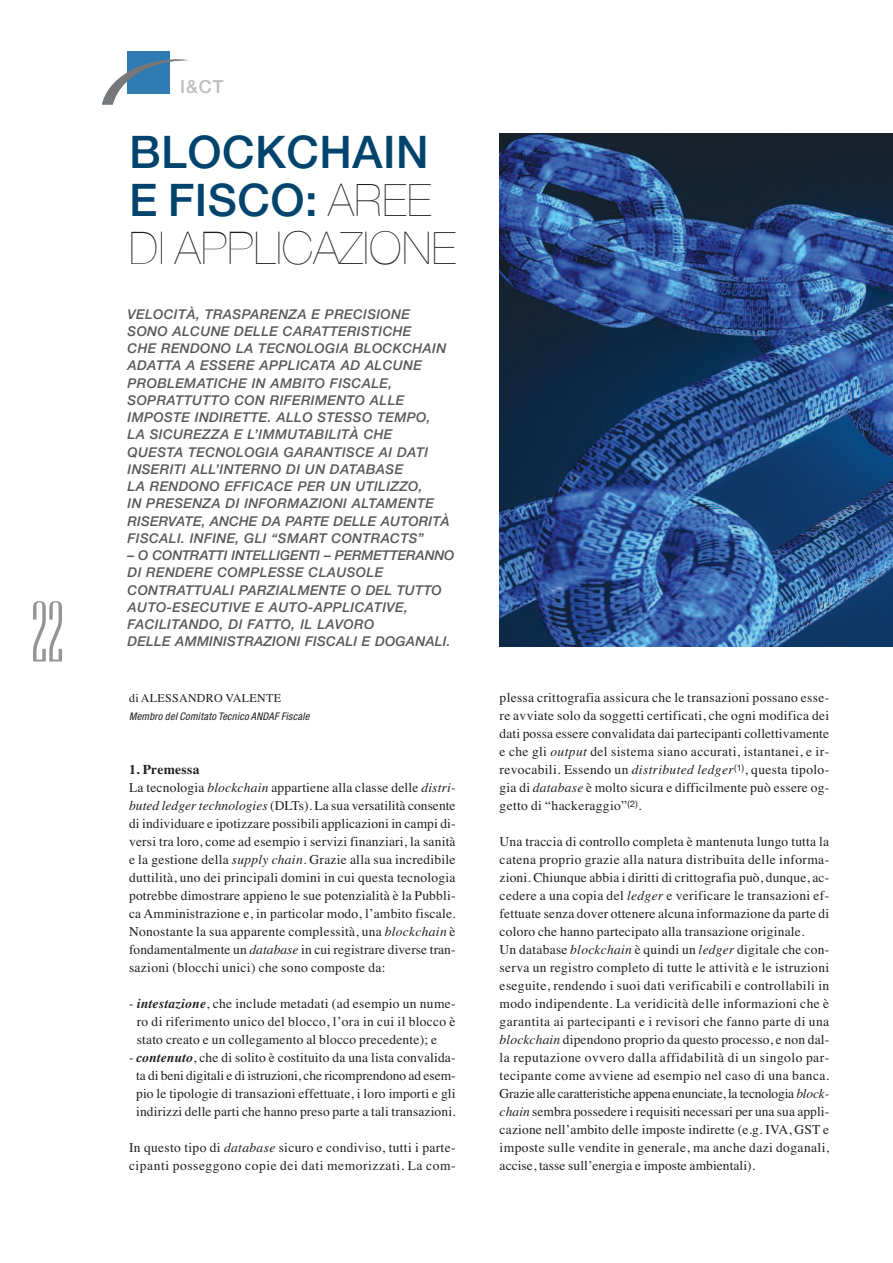
<style>
.page{position:relative;width:893px;height:1263px;background:#fff}
.page>*{position:absolute;margin:0;border:0;box-sizing:border-box;transform-origin:0 0}
.t1{font:90px "Iris Let Plain";color:#939598}
.t2{font:200 45px/48px "Helvetica Neue";letter-spacing:.01em;color:#231f20}
.t3{font:500 18px "Helvetica Neue";color:#bcbdc0}
.t4{font:13.5px/18px "Times";letter-spacing:.015em;color:#231f20}
.t5{font:italic 500 13.5px/17.2px "Helvetica Neue";letter-spacing:.03em;color:#57585a}
.t6{font:13.5px/18px "Times";letter-spacing:.04em;color:#231f20}
.t7{font:12px "Times";letter-spacing:.025em;color:#231f20}
.t8{font:italic condensed 10.5px "Helvetica Neue";letter-spacing:.025em;color:#231f20}
.s1{font-weight:500;color:#00446d}
.s2{font-weight:700}
.s3{font-style:italic}
.s4{font-weight:700;font-style:italic}
</style>
<div class="page">
<img style="left:500px;top:134px;width:393px;height:512px">
<div style="left:128px;top:51px;width:42px;height:43px;background:#2f7cb4"></div>
<svg style="left:102px;top:60px;width:87px;height:44px"></svg>
<h1 class="t1" style="left:31px;top:578px;width:34px">22</h1>
<h3 class="t3" style="left:180px;top:81px;width:45px">I&amp;CT</h3>
<h2 class="t2" style="left:129px;top:127px;width:328px"><span class="s1">BLOCKCHAIN<br>E FISCO:</span> AREE<br>DI APPLICAZIONE</h2>
<p class="t5" style="left:128px;top:306px;width:324px">VELOCITÀ, TRASPARENZA E PRECISIONE SONO ALCUNE DELLE CARATTERISTICHE<br>CHE RENDONO LA TECNOLOGIA BLOCKCHAIN ADATTA A ESSERE APPLICATA AD ALCUNE PROBLEMATICHE IN AMBITO FISCALE, SOPRATTUTTO CON RIFERIMENTO ALLE IMPOSTE INDIRETTE. ALLO STESSO TEMPO, LA SICUREZZA E L’IMMUTABILITÀ CHE QUESTA TECNOLOGIA GARANTISCE AI DATI INSERITI ALL’INTERNO DI UN DATABASE<br>LA RENDONO EFFICACE PER UN UTILIZZO,<br>IN PRESENZA DI INFORMAZIONI ALTAMENTE RISERVATE, ANCHE DA PARTE DELLE AUTORITÀ FISCALI. INFINE, GLI “SMART CONTRACTS”</p>
<p class="t5" style="left:128px;top:548px;width:328px">– O CONTRATTI INTELLIGENTI – PERMETTERANNO DI RENDERE COMPLESSE CLAUSOLE CONTRATTUALI PARZIALMENTE O DEL TUTTO AUTO-ESECUTIVE E AUTO-APPLICATIVE, FACILITANDO, DI FATTO, IL LAVORO<br>DELLE AMMINISTRAZIONI FISCALI E DOGANALI.</p>
<p class="t7" style="left:129px;top:691px;width:154px">di ALESSANDRO VALENTE</p>
<p class="t8" style="left:129px;top:713px;width:182px">Membro del Comitato Tecnico ANDAF Fiscale</p>
<p class="t4" style="left:129px;top:760px;width:328px"><span class="s2">1. Premessa<br></span>La tecnologia <span class="s3">blockchain</span> appartiene alla classe delle <span class="s3">distri&shy;buted ledger technologies</span> (DLTs). La sua versatilità consente di individuare e ipotizzare possibili applicazioni in campi di&shy;versi tra loro, come ad esempio i servizi finanziari, la sanità e la gestione della <span class="s3">supply chain</span>. Grazie alla sua incredibile duttilità, uno dei principali domini in cui questa tecnologia potrebbe dimostrare appieno le sue potenzialità è la Pubbli&shy;ca Amministrazione e, in particolar modo, l’ambito fiscale.<br>Nonostante la sua apparente complessità, una <span class="s3">blockchain</span> è fondamentalmente un <span class="s3">database</span> in cui registrare diverse tran&shy;sazioni (blocchi unici) che sono composte da:</p>
<p class="t4" style="left:137px;top:994px;width:320px;text-align:justify;text-indent:-8px">- <span class="s4">intestazione</span>, che include metadati (ad esempio un nume&shy;ro di riferimento unico del blocco, l’ora in cui il blocco è stato creato e un collegamento al blocco precedente); e</p>
<p class="t4" style="left:129px;top:1048px;width:328px;text-align:center">- <span class="s4">contenuto</span>, che di solito è costituito da una lista convalida&shy;ta di beni digitali e di istruzioni, che ricomprendono ad esem&shy;pio le tipologie di transazioni effettuate, i loro importi e gli indirizzi delle parti che hanno preso parte a tali transazioni.</p>
<p class="t6" style="left:129px;top:1138px;width:328px">In questo tipo di <span class="s3">database</span> sicuro e condiviso, tutti i parte&shy;cipanti posseggono copie dei dati memorizzati. La com-</p>
<p class="t4" style="left:500px;top:688px;width:331px;text-align:justify">plessa crittografia assicura che le transazioni possano esse&shy;re avviate solo da soggetti certificati, che ogni modifica dei dati possa essere convalidata dai partecipanti collettivamente e che gli <span class="s3">output</span> del sistema siano accurati, istantanei, e ir&shy;revocabili. Essendo un <span class="s3">distributed ledger</span><sup>(1)</sup>, questa tipolo&shy;gia di <span class="s3">database</span> è molto sicura e difficilmente può essere og&shy;getto di “hackeraggio”<sup>(2)</sup>.</p>
<p class="t4" style="left:500px;top:832px;width:331px">Una traccia di controllo completa è mantenuta lungo tutta la catena proprio grazie alla natura distribuita delle informa&shy;zioni. Chiunque abbia i diritti di crittografia può, dunque, ac&shy;cedere a una copia del <span class="s3">ledger</span> e verificare le transazioni ef&shy;fettuate senza dover ottenere alcuna informazione da parte di coloro che hanno partecipato alla transazione originale.<br>Un database <span class="s3">blockchain</span> è quindi un <span class="s3">ledger</span> digitale che con&shy;serva un registro completo di tutte le attività e le istruzioni eseguite, rendendo i suoi dati verificabili e controllabili in modo indipendente. La veridicità delle informazioni che è garantita ai partecipanti e i revisori che fanno parte di una <span class="s3">blockchain</span> dipendono proprio da questo processo, e non dal&shy;la reputazione ovvero dalla affidabilità di un singolo par&shy;tecipante come avviene ad esempio nel caso di una banca.<br>Grazie alle caratteristiche appena enunciate, la tecnologia <span class="s3">block&shy;chain</span> sembra possedere i requisiti necessari per una sua appli&shy;cazione nell’ambito delle imposte indirette (e.g. IVA, GST e imposte sulle vendite in generale, ma anche dazi doganali, accise, tasse sull’energia e imposte ambientali).</p>
</div>
